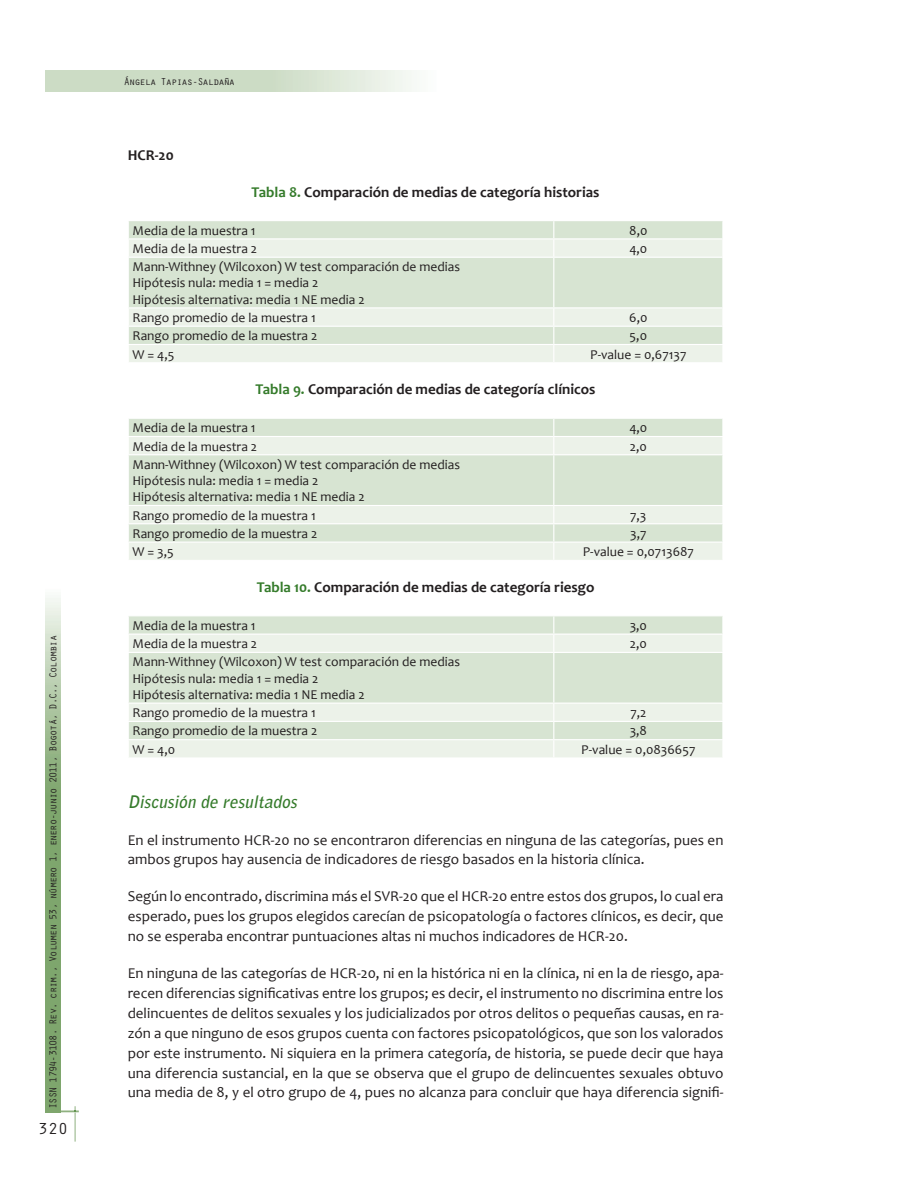
<style>
.page{position:relative;width:915px;height:1191px;background:#fff}
.page>*{position:absolute;margin:0;border:0;box-sizing:border-box;transform-origin:0 0}
.t1{font:italic 700 17.25px "Bell Gothic Std";color:#357b2b}
.t2{font:16.5px "Orator Std";color:#231f20}
.t3{font:15px/20px "Candara";color:#231f20;text-align:justify}
.t4{font:700 15px "Candara";color:#231f20}
.t5{font:13.5px/16.2px "Candara";color:#231f20}
.t6{font:10.5px "Orator Std";letter-spacing:-.1em;color:#231f20}
.s1{color:#357b2b}
</style>
<div class="page">
<svg style="left:45px;top:71px;width:367px;height:20px;background:#d3e1cd"></svg>
<svg style="left:45px;top:598px;width:16px;height:508px;background:#93b485"></svg>
<svg style="left:45px;top:1106px;width:34px;height:35px"></svg>
<div style="left:129px;top:221px;width:593px;height:17px;background:#d7e4d2"></div>
<svg style="left:129px;top:239px;width:593px;height:123px;background:#e0eadc"></svg>
<svg style="left:553px;top:221px;width:1px;height:36px"></svg>
<svg style="left:722px;top:221px;width:1px;height:17px"></svg>
<hr style="left:128px;top:257px;width:425px;height:1px;background:#fff">
<hr style="left:553px;top:257px;width:170px;height:1px;background:#fff">
<hr style="left:553px;top:258px;width:1px;height:49px;background:#fff">
<hr style="left:128px;top:307px;width:425px;height:1px;background:#fff">
<hr style="left:553px;top:307px;width:170px;height:1px;background:#fff">
<hr style="left:128px;top:326px;width:425px;height:1px;background:#fff">
<hr style="left:553px;top:326px;width:170px;height:1px;background:#fff">
<hr style="left:128px;top:344px;width:425px;height:1px;background:#fff">
<hr style="left:553px;top:344px;width:170px;height:1px;background:#fff">
<svg style="left:553px;top:308px;width:1px;height:54px"></svg>
<svg style="left:722px;top:327px;width:1px;height:17px"></svg>
<div style="left:129px;top:419px;width:593px;height:17px;background:#d7e4d2"></div>
<svg style="left:129px;top:437px;width:593px;height:123px;background:#e0eadc"></svg>
<svg style="left:553px;top:419px;width:1px;height:35px"></svg>
<svg style="left:722px;top:419px;width:1px;height:17px"></svg>
<hr style="left:128px;top:454px;width:425px;height:1px;background:#fff">
<hr style="left:553px;top:454px;width:170px;height:1px;background:#fff">
<hr style="left:553px;top:455px;width:1px;height:50px;background:#fff">
<hr style="left:128px;top:505px;width:425px;height:1px;background:#fff">
<hr style="left:553px;top:505px;width:170px;height:1px;background:#fff">
<hr style="left:128px;top:523px;width:425px;height:1px;background:#fff">
<hr style="left:553px;top:523px;width:170px;height:1px;background:#fff">
<hr style="left:128px;top:541px;width:425px;height:1px;background:#fff">
<hr style="left:553px;top:541px;width:170px;height:1px;background:#fff">
<svg style="left:553px;top:506px;width:1px;height:54px"></svg>
<svg style="left:722px;top:524px;width:1px;height:18px"></svg>
<div style="left:129px;top:616px;width:593px;height:17px;background:#d7e4d2"></div>
<svg style="left:129px;top:635px;width:593px;height:122px;background:#e0eadc"></svg>
<svg style="left:553px;top:616px;width:1px;height:36px"></svg>
<svg style="left:722px;top:616px;width:1px;height:18px"></svg>
<hr style="left:128px;top:652px;width:425px;height:1px;background:#fff">
<hr style="left:553px;top:652px;width:170px;height:1px;background:#fff">
<hr style="left:553px;top:653px;width:1px;height:49px;background:#fff">
<hr style="left:128px;top:702px;width:425px;height:1px;background:#fff">
<hr style="left:553px;top:702px;width:170px;height:1px;background:#fff">
<hr style="left:128px;top:721px;width:425px;height:1px;background:#fff">
<hr style="left:553px;top:721px;width:170px;height:1px;background:#fff">
<hr style="left:128px;top:739px;width:425px;height:1px;background:#fff">
<hr style="left:553px;top:739px;width:170px;height:1px;background:#fff">
<svg style="left:553px;top:703px;width:1px;height:54px"></svg>
<svg style="left:722px;top:722px;width:1px;height:17px"></svg>
<p class="t6" style="left:45px;top:1108px;width:475px;rotate:-90deg">ISSN 1794-3108. Rev. crim., Volumen 53, número 1, enero-junio 2011, Bogotá, D.C., Colombia</p>
<p class="t2" style="left:38px;top:1116px;width:31px">320</p>
<p class="t6" style="left:124px;top:74px;width:113px">Ángela Tapias-Saldaña</p>
<p class="t4" style="left:128px;top:145px;width:47px">HCR-20</p>
<p class="t4" style="left:251px;top:182px;width:349px"><span class="s1">Tabla 8.</span> Comparación de medias de categoría historias</p>
<p class="t5" style="left:132px;top:222px;width:125px">Media de la muestra 1</p>
<p class="t5" style="left:629px;top:222px;width:20px">8,0</p>
<p class="t5" style="left:132px;top:240px;width:126px">Media de la muestra 2</p>
<p class="t5" style="left:629px;top:240px;width:20px">4,0</p>
<p class="t5" style="left:132px;top:259px;width:329px">Mann-Withney (Wilcoxon) W test comparación de medias<br>Hipótesis nula: media 1 = media 2<br>Hipótesis alternativa: media 1 NE media 2</p>
<p class="t5" style="left:132px;top:309px;width:185px">Rango promedio de la muestra 1</p>
<p class="t5" style="left:629px;top:309px;width:20px">6,0</p>
<p class="t5" style="left:132px;top:328px;width:186px">Rango promedio de la muestra 2</p>
<p class="t5" style="left:629px;top:328px;width:19px">5,0</p>
<p class="t5" style="left:132px;top:346px;width:43px">W = 4,5</p>
<p class="t5" style="left:590px;top:346px;width:98px">P-value = 0,67137</p>
<p class="t4" style="left:255px;top:380px;width:341px"><span class="s1">Tabla 9.</span> Comparación de medias de categoría clínicos</p>
<p class="t5" style="left:132px;top:419px;width:125px">Media de la muestra 1</p>
<p class="t5" style="left:629px;top:419px;width:20px">4,0</p>
<p class="t5" style="left:132px;top:438px;width:126px">Media de la muestra 2</p>
<p class="t5" style="left:629px;top:438px;width:19px">2,0</p>
<p class="t5" style="left:132px;top:456px;width:329px">Mann-Withney (Wilcoxon) W test comparación de medias<br>Hipótesis nula: media 1 = media 2<br>Hipótesis alternativa: media 1 NE media 2</p>
<p class="t5" style="left:132px;top:507px;width:185px">Rango promedio de la muestra 1</p>
<p class="t5" style="left:630px;top:507px;width:18px">7,3</p>
<p class="t5" style="left:132px;top:525px;width:186px">Rango promedio de la muestra 2</p>
<p class="t5" style="left:630px;top:525px;width:18px">3,7</p>
<p class="t5" style="left:132px;top:543px;width:43px">W = 3,5</p>
<p class="t5" style="left:582px;top:543px;width:113px">P-value = 0,0713687</p>
<p class="t4" style="left:256px;top:577px;width:339px"><span class="s1">Tabla 10.</span> Comparación de medias de categoría riesgo</p>
<p class="t5" style="left:132px;top:617px;width:125px">Media de la muestra 1</p>
<p class="t5" style="left:629px;top:617px;width:19px">3,0</p>
<p class="t5" style="left:132px;top:635px;width:126px">Media de la muestra 2</p>
<p class="t5" style="left:629px;top:635px;width:19px">2,0</p>
<p class="t5" style="left:132px;top:654px;width:329px">Mann-Withney (Wilcoxon) W test comparación de medias<br>Hipótesis nula: media 1 = media 2<br>Hipótesis alternativa: media 1 NE media 2</p>
<p class="t5" style="left:132px;top:704px;width:185px">Rango promedio de la muestra 1</p>
<p class="t5" style="left:630px;top:704px;width:18px">7,2</p>
<p class="t5" style="left:132px;top:723px;width:186px">Rango promedio de la muestra 2</p>
<p class="t5" style="left:629px;top:723px;width:19px">3,8</p>
<p class="t5" style="left:132px;top:741px;width:44px">W = 4,0</p>
<p class="t5" style="left:581px;top:741px;width:116px">P-value = 0,0836657</p>
<p class="t1" style="left:128px;top:791px;width:174px">Discusión de resultados</p>
<p class="t3" style="left:128px;top:829px;width:597px">En el instrumento HCR-20 no se encontraron diferencias en ninguna de las categorías, pues en ambos grupos hay ausencia de indicadores de riesgo basados en la historia clínica.</p>
<p class="t3" style="left:128px;top:886px;width:597px">Según lo encontrado, discrimina más el SVR-20 que el HCR-20 entre estos dos grupos, lo cual era esperado, pues los grupos elegidos carecían de psicopatología o factores clínicos, es decir, que no se esperaba encontrar puntuaciones altas ni muchos indicadores de HCR-20.</p>
<p class="t3" style="left:128px;top:963px;width:597px">En ninguna de las categorías de HCR-20, ni en la histórica ni en la clínica, ni en la de riesgo, apa&shy;recen diferencias significativas entre los grupos; es decir, el instrumento no discrimina entre los delincuentes de delitos sexuales y los judicializados por otros delitos o pequeñas causas, en ra&shy;zón a que ninguno de esos grupos cuenta con factores psicopatológicos, que son los valorados por este instrumento. Ni siquiera en la primera categoría, de historia, se puede decir que haya una diferencia sustancial, en la que se observa que el grupo de delincuentes sexuales obtuvo una media de 8, y el otro grupo de 4, pues no alcanza para concluir que haya diferencia signifi-</p>
</div>
